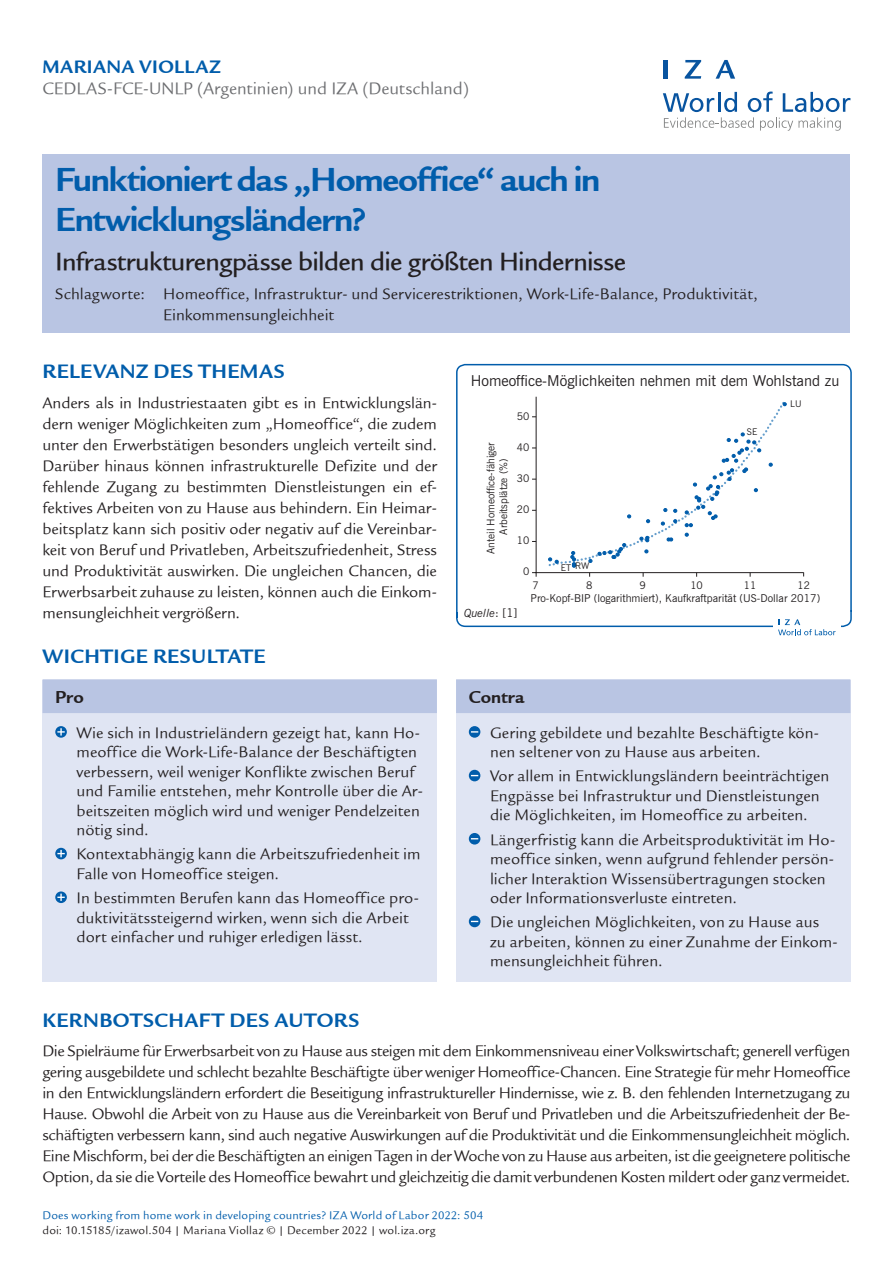
<style>
.page{position:relative;width:893px;height:1263px;background:#fff}
.page>*{position:absolute;margin:0;border:0;box-sizing:border-box;transform-origin:0 0}
.Cover__Title{font:36px/40.5px "Legacy Sans ITCTT Bold";letter-spacing:-.035em;color:#015dab}
.Cover__Subtitle{font:27px "Legacy Sans Md ITCTT Medium";letter-spacing:-.02em;color:#231f20}
.Cover__Header{font:21px "Legacy Sans ITCTT Bold";letter-spacing:.02em;color:#015dab}
.Cover__AuthorName{font:19.5px "Legacy Sans ITCTT Bold";letter-spacing:.02em;color:#015dab}
.Cover__Pro_Con_Heade{font:18.75px "Legacy Sans ITCTT Bold";color:#231f20}
.Cover__Affiliation{font:18px "Legacy Sans ITCTT Book";color:#6c6d70}
.Cover__Bodytext{font:16.5px/21px "Legacy Sans ITCTT Book";letter-spacing:-.015em;color:#231f20;text-align:justify}
.Cover__Pro_Con_Bulle{font:16.5px/19.5px "Legacy Sans ITCTT Book";letter-spacing:.005em;color:#231f20}
.Cover__Keywords{font:16.5px/21px "Legacy Sans ITCTT Book";letter-spacing:.005em;color:#231f20}
.t1{font:15px "News Gothic BT";color:#231f20}
.Cover__DOI_Title{font:12px "Legacy Sans ITCTT Book";letter-spacing:.015em;color:#015dab}
.Cover__DOI_Informati{font:12px "Legacy Sans ITCTT Book";letter-spacing:.015em;color:#231f20}
.t2{font:italic 11.25px "News Gothic BT";color:#231f20}
.t3{font:10.8px "News Gothic BT";color:#231f20}
.t4{font:10.5px/12.6px "News Gothic BT";color:#231f20;text-align:center}
.t5{font:9.15px "News Gothic BT";color:#231f20}
.s1{font-style:normal;font-size:12px}
</style>
<div class="page">
<svg style="left:663px;top:92px;width:187px;height:39px"></svg>
<hr style="left:664px;top:60px;width:4px;height:19px;background:#0854a0">
<svg style="left:685px;top:60px;width:16px;height:19px"></svg>
<svg style="left:716px;top:60px;width:19px;height:19px"></svg>
<div style="left:43px;top:154px;width:807px;height:179px;background:#b9c5e3"></div>
<div style="left:43px;top:680px;width:394px;height:301px;background:#e0e5f3"></div>
<div style="left:43px;top:679px;width:394px;height:34px;background:#b9c5e3"></div>
<svg style="left:55px;top:726px;width:12px;height:12px"></svg>
<svg style="left:57px;top:728px;width:8px;height:7px"></svg>
<svg style="left:55px;top:848px;width:12px;height:11px"></svg>
<svg style="left:57px;top:850px;width:8px;height:7px"></svg>
<svg style="left:55px;top:891px;width:12px;height:12px"></svg>
<svg style="left:57px;top:893px;width:8px;height:8px"></svg>
<div style="left:456px;top:680px;width:394px;height:301px;background:#e0e5f3"></div>
<div style="left:456px;top:679px;width:394px;height:34px;background:#b9c5e3"></div>
<svg style="left:469px;top:726px;width:11px;height:12px"></svg>
<svg style="left:469px;top:770px;width:11px;height:11px"></svg>
<svg style="left:469px;top:833px;width:11px;height:11px"></svg>
<svg style="left:469px;top:916px;width:11px;height:11px"></svg>
<svg style="left:456px;top:364px;width:396px;height:264px"></svg>
<div style="left:773px;top:614px;width:68px;height:27px;background:#fff"></div>
<svg style="left:778px;top:619px;width:58px;height:16px"></svg>
<svg style="left:535px;top:396px;width:269px;height:177px"></svg>
<svg style="left:532px;top:572px;width:5px;height:5px"></svg>
<svg style="left:546px;top:397px;width:241px;height:180px"></svg>
<p class="Cover__AuthorName" style="left:43px;top:55px;width:180px">MARIANA VIOLLAZ</p>
<p class="Cover__Affiliation" style="left:43px;top:79px;width:428px">CEDLAS-FCE-UNLP (Argentinien) und IZA (Deutschland)</p>
<p class="Cover__Title" style="left:55px;top:159px;width:547px">Funktioniert das „Homeoffice“ auch in<br>Entwicklungsländern?</p>
<p class="Cover__Subtitle" style="left:55px;top:246px;width:572px">Infrastrukturengpässe bilden die größten Hindernisse</p>
<p class="Cover__Keywords" style="left:163px;top:284px;width:596px;text-indent:-108px">Schlagworte: Homeoffice, Infrastruktur- und Servicerestriktionen, Work-Life-Balance, Produktivität,<br>Einkommensungleichheit</p>
<p class="Cover__Header" style="left:43px;top:360px;width:244px">RELEVANZ DES THEMAS</p>
<p class="Cover__Bodytext" style="left:43px;top:392px;width:396px">Anders als in Industriestaaten gibt es in Entwicklungslän&shy;dern weniger Möglichkeiten zum „Homeoffice“, die zudem unter den Erwerbstätigen besonders ungleich verteilt sind.<br>Darüber hinaus können infrastrukturelle Defizite und der fehlende Zugang zu bestimmten Dienstleistungen ein ef&shy;fektives Arbeiten von zu Hause aus behindern. Ein Heimar&shy;beitsplatz kann sich positiv oder negativ auf die Vereinbar&shy;keit von Beruf und Privatleben, Arbeitszufriedenheit, Stress und Produktivität auswirken. Die ungleichen Chancen, die Erwerbsarbeit zuhause zu leisten, können auch die Einkom&shy;mensungleichheit vergrößern.</p>
<p class="Cover__Header" style="left:43px;top:644px;width:225px">WICHTIGE RESULTATE</p>
<p class="Cover__Pro_Con_Heade" style="left:55px;top:686px;width:30px">Pro</p>
<p class="Cover__Pro_Con_Bulle" style="left:77px;top:723px;width:348px">Wie sich in Industrieländern gezeigt hat, kann Ho&shy;meoffice die Work-Life-Balance der Beschäftigten verbessern, weil weniger Konflikte zwischen Beruf und Familie entstehen, mehr Kontrolle über die Ar&shy;beitszeiten möglich wird und weniger Pendelzeiten nötig sind.</p>
<p class="Cover__Pro_Con_Bulle" style="left:77px;top:845px;width:345px">Kontextabhängig kann die Arbeitszufriedenheit im<br>Falle von Homeoffice steigen.</p>
<p class="Cover__Pro_Con_Bulle" style="left:77px;top:888px;width:344px">In bestimmten Berufen kann das Homeoffice pro&shy;duktivitätssteigernd wirken, wenn sich die Arbeit dort einfacher und ruhiger erledigen lässt.</p>
<p class="t1" style="left:471px;top:372px;width:370px">Homeoffice-Möglichkeiten nehmen mit dem Wohlstand zu</p>
<p class="t4" style="left:485px;top:554px;width:113px;rotate:-90deg">Anteil Homeoffice-fähiger<br>Arbeitsplätze (%)</p>
<p class="t4" style="left:517px;top:410px;width:14px">50</p>
<p class="t4" style="left:517px;top:441px;width:14px">40</p>
<p class="t4" style="left:517px;top:473px;width:14px">30</p>
<p class="t4" style="left:517px;top:504px;width:14px">20</p>
<p class="t4" style="left:517px;top:534px;width:14px">10</p>
<p class="t4" style="left:523px;top:566px;width:8px">0</p>
<p class="t5" style="left:575px;top:560px;width:16px">RW</p>
<p class="t5" style="left:561px;top:562px;width:12px">ET</p>
<p class="t5" style="left:747px;top:426px;width:12px">SE</p>
<p class="t5" style="left:790px;top:398px;width:13px">LU</p>
<p class="t4" style="left:532px;top:579px;width:8px">7</p>
<p class="t4" style="left:586px;top:579px;width:8px">8</p>
<p class="t4" style="left:640px;top:579px;width:8px">9</p>
<p class="t4" style="left:690px;top:579px;width:14px">10</p>
<p class="t4" style="left:744px;top:579px;width:14px">11</p>
<p class="t4" style="left:797px;top:579px;width:14px">12</p>
<p class="t3" style="left:530px;top:591px;width:291px">Pro-Kopf-BIP (logarithmiert), Kaufkraftparität (US-Dollar 2017)</p>
<p class="t2" style="left:464px;top:606px;width:55px">Quelle<span class="s1">: [1]</span></p>
<p class="Cover__Pro_Con_Heade" style="left:469px;top:686px;width:57px">Contra</p>
<p class="Cover__Pro_Con_Bulle" style="left:490px;top:723px;width:330px">Gering gebildete und bezahlte Beschäftigte kön&shy;nen seltener von zu Hause aus arbeiten.</p>
<p class="Cover__Pro_Con_Bulle" style="left:490px;top:767px;width:341px">Vor allem in Entwicklungsländern beeinträchtigen<br>Engpässe bei Infrastruktur und Dienstleistungen die Möglichkeiten, im Homeoffice zu arbeiten.</p>
<p class="Cover__Pro_Con_Bulle" style="left:490px;top:830px;width:347px">Längerfristig kann die Arbeitsproduktivität im Ho&shy;meoffice sinken, wenn aufgrund fehlender persön&shy;licher Interaktion Wissensübertragungen stocken oder Informationsverluste eintreten.</p>
<p class="Cover__Pro_Con_Bulle" style="left:490px;top:912px;width:349px">Die ungleichen Möglichkeiten, von zu Hause aus zu arbeiten, können zu einer Zunahme der Einkom&shy;mensungleichheit führen.</p>
<p class="Cover__Header" style="left:43px;top:1008px;width:319px">KERNBOTSCHAFT DES AUTORS</p>
<p class="Cover__Bodytext" style="left:43px;top:1041px;width:809px">Die Spielräume für Erwerbsarbeit von zu Hause aus steigen mit dem Einkommensniveau einer Volkswirtschaft; generell verfügen gering ausgebildete und schlecht bezahlte Beschäftigte über weniger Homeoffice-Chancen. Eine Strategie für mehr Homeoffice in den Entwicklungsländern erfordert die Beseitigung infrastruktureller Hindernisse, wie z. B. den fehlenden Internetzugang zu Hause. Obwohl die Arbeit von zu Hause aus die Vereinbarkeit von Beruf und Privatleben und die Arbeitszufriedenheit der Be&shy;schäftigten verbessern kann, sind auch negative Auswirkungen auf die Produktivität und die Einkommensungleichheit möglich.<br>Eine Mischform, bei der die Beschäftigten an einigen Tagen in der Woche von zu Hause aus arbeiten, ist die geeignetere politische Option, da sie die Vorteile des Homeoffice bewahrt und gleichzeitig die damit verbundenen Kosten mildert oder ganz vermeidet.</p>
<p class="Cover__DOI_Title" style="left:43px;top:1209px;width:442px">Does working from home work in developing countries? IZA World of Labor 2022: 504</p>
<p class="Cover__DOI_Informati" style="left:43px;top:1224px;width:394px">doi: 10.15185/izawol.504 | Mariana Viollaz © | December 2022 | wol.iza.org</p>
</div>
